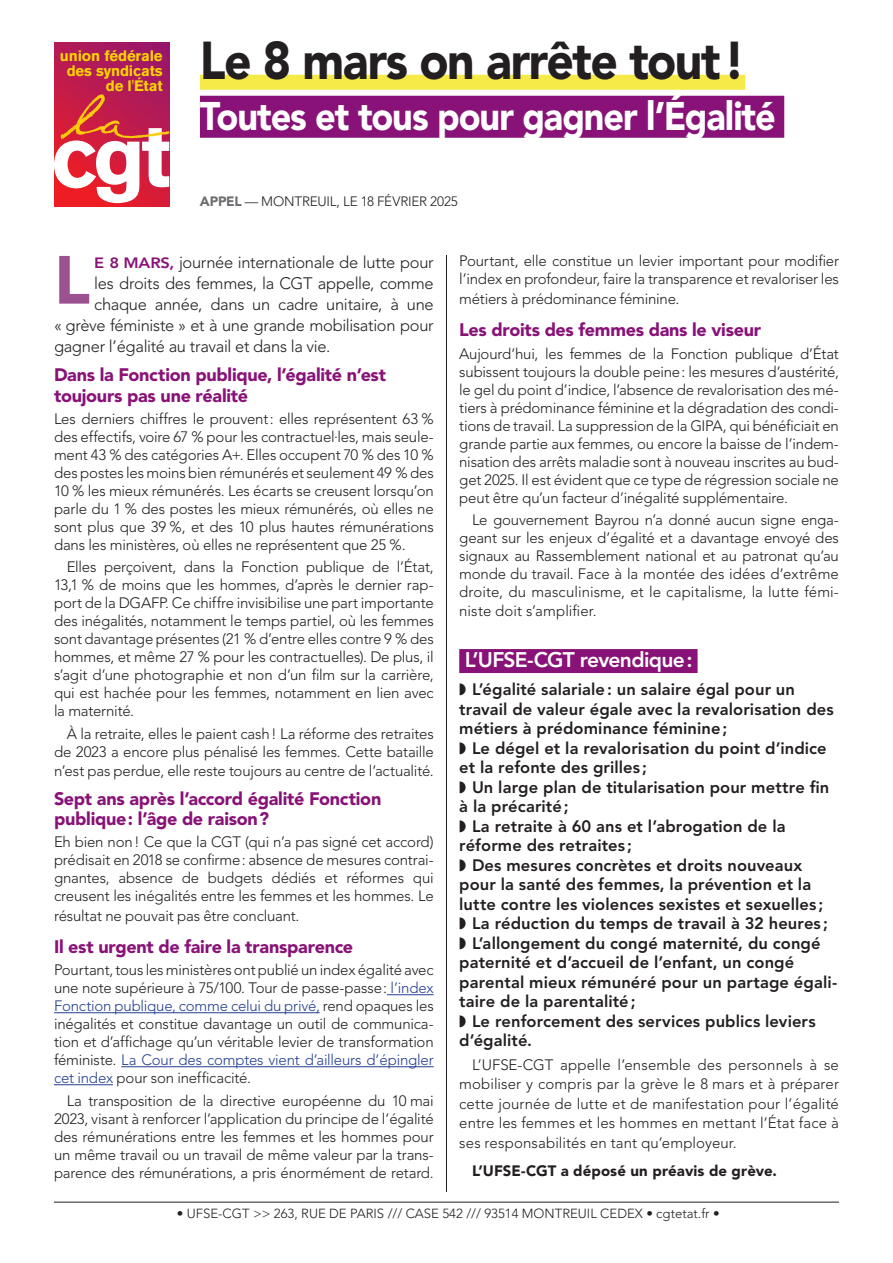
<style>
.page{position:relative;width:893px;height:1263px;background:#fff}
.page>*{position:absolute;margin:0;border:0;box-sizing:border-box;transform-origin:0 0}
.t1{font:900 67.35px "Avenir LT Std";color:#9c5290}
.t2{font:900 52.8px "Avenir LT Std";letter-spacing:-.03em;color:#231f20;scale:.91 1}
.t3{font:900 39.6px "Avenir LT Std";letter-spacing:-.03em;color:#fff;scale:.91 1}
.t4{font:800 21px "Avenir LT Std";letter-spacing:-.03em;color:#fff}
.t5{font:900 18px/21px "Avenir LT Std";letter-spacing:-.015em;color:#881277}
.t6{font:800 16.5px/19.5px "Avenir LT Std";letter-spacing:.005em;color:#231f20}
.t7{font:300 16.5px "Avenir LT Std";letter-spacing:-.02em;color:#231f20}
.t8{font:300 15px/18px "Avenir LT Std";letter-spacing:-.01em;color:#231f20;text-align:justify}
.t9{font:900 15px "Avenir LT Std";letter-spacing:.005em;color:#231f20}
.t10{font:700 15px/15px "Akzidenz Grotesk BQ";letter-spacing:-.01em;color:#fed304;text-align:right}
.t11{font:300 13.5px "Avenir LT Std";letter-spacing:-.01em;color:#231f20}
.t12{font:300 13.2px "Avenir LT Std";color:#231f20}
.s1{font-weight:900;color:#6c6d70}
.s2{font-weight:800;font-size:14.85px;color:#881277}
.s3{color:#253f8e}
</style>
<div class="page">
<hr style="left:387px;top:994px;width:47px;height:1px;background:#253f8e">
<hr style="left:54px;top:1012px;width:266px;height:1px;background:#253f8e">
<hr style="left:121px;top:1066px;width:313px;height:1px;background:#253f8e">
<hr style="left:54px;top:1084px;width:59px;height:1px;background:#253f8e">
<div style="left:459px;top:649px;width:239px;height:24px;background:#881277"></div>
<hr style="left:54px;top:1202px;width:785px;height:1px;background:#231f20">
<svg style="left:54px;top:43px;width:115px;height:163px;background:#af1957"></svg>
<svg style="left:54px;top:88px;width:115px;height:115px"></svg>
<div style="left:200px;top:75px;width:545px;height:15px;background:#f5ea48"></div>
<div style="left:200px;top:96px;width:584px;height:42px;background:#881277"></div>
<svg style="left:446px;top:255px;width:1px;height:937px"></svg>
<p class="t10" style="left:60px;top:49px;width:104px">union fédérale des syndicats de l'État</p>
<h2 class="t2" style="left:200px;top:29px;width:601px">Le 8 mars on arrête tout!</h2>
<h3 class="t3" style="left:200px;top:92px;width:634px">Toutes et tous pour gagner l’Égalité</h3>
<p class="t11" style="left:200px;top:194px;width:259px"><span class="s1">APPEL</span> — MONTREUIL, LE 18 FÉVRIER 2025</p>
<p class="t8" style="left:459px;top:252px;width:381px">Pourtant, elle constitue un levier important pour modifier l’index en profondeur, faire la transparence et revaloriser les</p>
<p class="t8" style="left:459px;top:290px;width:222px">métiers à prédominance féminine.</p>
<p class="t5" style="left:459px;top:319px;width:303px">Les droits des femmes dans le viseur</p>
<p class="t8" style="left:459px;top:344px;width:381px">Aujourd’hui, les femmes de la Fonction publique d’État subissent toujours la double peine: les mesures d’austérité, le gel du point d’indice, l’absence de revalorisation des mé&shy;tiers à prédominance féminine et la dégradation des condi&shy;tions de travail. La suppression de la GIPA, qui bénéficiait en grande partie aux femmes, ou encore la baisse de l’indem&shy;nisation des arrêts maladie sont à nouveau inscrites au bud&shy;get 2025. Il est évident que ce type de régression sociale ne peut être qu’un facteur d’inégalité supplémentaire.</p>
<p class="t8" style="left:459px;top:511px;width:381px;text-indent:13px">Le gouvernement Bayrou n’a donné aucun signe enga&shy;geant sur les enjeux d’égalité et a davantage envoyé des signaux au Rassemblement national et au patronat qu’au monde du travail. Face à la montée des idées d’extrême droite, du masculinisme, et le capitalisme, la lutte fémi-</p>
<p class="t8" style="left:459px;top:602px;width:139px">niste doit s’amplifier.</p>
<h3 class="t4" style="left:465px;top:647px;width:229px">L’UFSE-CGT revendique:</h3>
<p class="t6" style="left:459px;top:680px;width:379px">◗ L’égalité salariale: un salaire égal pour un travail de valeur égale avec la revalorisation des métiers à prédominance féminine;<br>◗ Le dégel et la revalorisation du point d’indice et la refonte des grilles ;<br>◗ Un large plan de titularisation pour mettre fin à la précarité;<br>◗ La retraite à 60 ans et l’abrogation de la réforme des retraites ;<br>◗ Des mesures concrètes et droits nouveaux pour la santé des femmes, la prévention et la lutte contre les violences sexistes et sexuelles ;<br>◗ La réduction du temps de travail à 32 heures ; ◗ L’allongement du congé maternité, du congé paternité et d’accueil de l’enfant, un congé parental mieux rémunéré pour un partage égali&shy;taire de la parentalité;<br>◗ Le renforcement des services publics leviers d’égalité.</p>
<p class="t8" style="left:459px;top:1055px;width:381px;line-height:19.5px;text-indent:13px">L’UFSE-CGT appelle l’ensemble des personnels à se mobiliser y compris par la grève le 8 mars et à préparer cette journée de lutte et de manifestation pour l’égalité entre les femmes et les hommes en mettant l’État face à ses responsabilités en tant qu’employeur.</p>
<p class="t9" style="left:472px;top:1161px;width:307px">L’UFSE-CGT a déposé un préavis de grève.</p>
<p class="t12" style="left:177px;top:1205px;width:544px">• UFSE-CGT &gt;&gt; 263, RUE DE PARIS /// CASE 542 /// 93514 MONTREUIL CEDEX • cgtetat.fr •</p>
<h1 class="t1" style="left:54px;top:239px;width:38px">L</h1>
<p class="t7" style="left:94px;top:252px;width:341px"><span class="s2">E 8 MARS,</span> journée internationale de lutte pour</p>
<p class="t7" style="left:94px;top:273px;width:341px">les droits des femmes, la CGT appelle, comme</p>
<p class="t7" style="left:94px;top:294px;width:341px">chaque année, dans un cadre unitaire, à une</p>
<p class="t7" style="left:54px;top:315px;width:381px">« grève féministe » et à une grande mobilisation pour</p>
<p class="t7" style="left:54px;top:336px;width:278px">gagner l’égalité au travail et dans la vie.</p>
<p class="t5" style="left:54px;top:364px;width:334px">Dans la Fonction publique, l’égalité n’est toujours pas une réalité</p>
<p class="t8" style="left:54px;top:410px;width:381px">Les derniers chiffres le prouvent: elles représentent 63 % des effectifs, voire 67 % pour les contractuel·les, mais seule&shy;ment 43 % des catégories A+. Elles occupent 70 % des 10 % des postes les moins bien rémunérés et seulement 49 % des 10 % les mieux rémunérés. Les écarts se creusent lorsqu’on parle du 1 % des postes les mieux rémunérés, où elles ne sont plus que 39 %, et des 10 plus hautes rémunérations dans les ministères, où elles ne représentent que 25 %.</p>
<p class="t8" style="left:54px;top:558px;width:381px;text-indent:13px">Elles perçoivent, dans la Fonction publique de l’État, 13,1 % de moins que les hommes, d’après le dernier rap&shy;port de la DGAFP. Ce chiffre invisibilise une part importante des inégalités, notamment le temps partiel, où les femmes sont davantage présentes (21 % d’entre elles contre 9 % des hommes, et même 27 % pour les contractuelles). De plus, il s’agit d’une photographie et non d’un film sur la carrière, qui est hachée pour les femmes, notamment en lien avec la maternité.</p>
<p class="t8" style="left:54px;top:724px;width:381px;text-align:right">À la retraite, elles le paient cash! La réforme des retraites de 2023 a encore plus pénalisé les femmes. Cette bataille</p>
<p class="t8" style="left:54px;top:762px;width:381px">n’est pas perdue, elle reste toujours au centre de l’actualité.</p>
<p class="t5" style="left:54px;top:789px;width:329px;line-height:19.5px">Sept ans après l’accord égalité Fonction publique: l’âge de raison?</p>
<p class="t8" style="left:54px;top:833px;width:381px">Eh bien non! Ce que la CGT (qui n’a pas signé cet accord) prédisait en 2018 se confirme: absence de mesures contrai&shy;gnantes, absence de budgets dédiés et réformes qui creusent les inégalités entre les femmes et les hommes. Le</p>
<p class="t8" style="left:54px;top:906px;width:247px">résultat ne pouvait pas être concluant.</p>
<p class="t5" style="left:54px;top:936px;width:301px">Il est urgent de faire la transparence</p>
<p class="t8" style="left:54px;top:961px;width:381px">Pourtant, tous les ministères ont publié un index égalité avec une note supérieure à 75/100. Tour de passe-passe: <span class="s3">l’index Fonction publique, comme celui du privé,</span> rend opaques les inégalités et constitue davantage un outil de communica&shy;tion et d’affichage qu’un véritable levier de transformation féministe. <span class="s3">La Cour des comptes vient d’ailleurs d’épingler cet index</span> pour son inefficacité.</p>
<p class="t8" style="left:54px;top:1091px;width:381px;text-indent:13px">La transposition de la directive européenne du 10 mai 2023, visant à renforcer l’application du principe de l’égalité des rémunérations entre les femmes et les hommes pour un même travail ou un travail de même valeur par la trans&shy;parence des rémunérations, a pris énormément de retard.</p>
</div>
